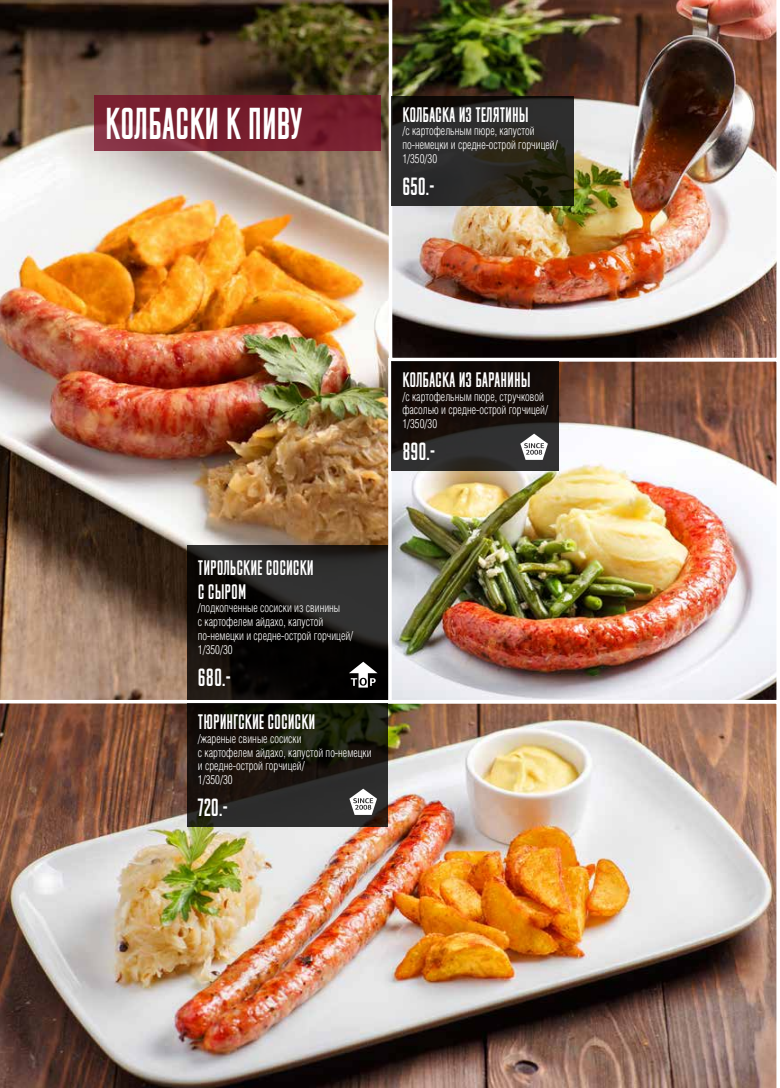
<style>
.page{position:relative;width:780px;height:1088px;background:#fff}
.page>*{position:absolute;margin:0;border:0;box-sizing:border-box;transform-origin:0 0}
.t1{font:42.5px "M Fred";letter-spacing:-.005em;color:#fff;scale:.9 1}
.t2{font:23.75px "M Fred";color:#fff;scale:.9 1}
.t3{font:20px/23.8px "M Fred";color:#fff;scale:.9 1}
.t4{font:12.5px/13.8px "Helios Cond Light C";color:#fff;scale:.9 1}
</style>
<div class="page">
<img style="left:0;top:0;width:389px;height:700px">
<svg style="left:94px;top:96px;width:287px;height:55px;background:#782030"></svg>
<img style="left:0;top:703px;width:777px;height:385px">
<svg style="left:187px;top:546px;width:201px;height:154px;background:#161413"></svg>
<svg style="left:349px;top:662px;width:28px;height:25px"></svg>
<svg style="left:187px;top:703px;width:201px;height:124px;background:#1c1b14"></svg>
<svg style="left:349px;top:789px;width:28px;height:26px"></svg>
<img style="left:393px;top:363px;width:382px;height:335px">
<div style="left:388px;top:358px;width:392px;height:345px;border:4px solid #fff"></div>
<img style="left:389px;top:0;width:391px;height:361px">
<svg style="left:392px;top:361px;width:167px;height:110px;background:#1c1614"></svg>
<svg style="left:520px;top:434px;width:28px;height:26px"></svg>
<svg style="left:392px;top:96px;width:182px;height:109px;background:#272621"></svg>
<h1 class="t1" style="left:105px;top:103px;width:221px">КОЛБАСКИ К ПИВУ</h1>
<h3 class="t3" style="left:402px;top:102px;width:142px">КОЛБАСКА ИЗ ТЕЛЯТИНЫ</h3>
<p class="t4" style="left:402px;top:124px;width:174px">/с картофельным пюре, капустой по-немецки и средне-острой горчицей/<br>1/350/30</p>
<h2 class="t2" style="left:402px;top:174px;width:37px">650.-</h2>
<h3 class="t3" style="left:402px;top:367px;width:144px">КОЛБАСКА ИЗ БАРАНИНЫ</h3>
<p class="t4" style="left:402px;top:389px;width:163px">/с картофельным пюре, стручковой фасолью и средне-острой горчицей/<br>1/350/30</p>
<h2 class="t2" style="left:402px;top:440px;width:38px">890.-</h2>
<h3 class="t3" style="left:198px;top:555px;width:130px">ТИРОЛЬСКИЕ СОСИСКИ<br>С СЫРОМ</h3>
<p class="t4" style="left:198px;top:601px;width:174px">/подкопченные сосиски из свинины<br>с картофелем айдахо, капустой по-немецки и средне-острой горчицей/<br>1/350/30</p>
<h2 class="t2" style="left:198px;top:665px;width:38px">680.-</h2>
<h3 class="t3" style="left:198px;top:709px;width:132px">ТЮРИНГСКИЕ СОСИСКИ</h3>
<p class="t4" style="left:198px;top:731px;width:194px">/жареные свиные сосиски<br>с картофелем айдахо, капустой по-немецки и средне-острой горчицей/<br>1/350/30</p>
<h2 class="t2" style="left:198px;top:796px;width:35px">720.-</h2>
</div>
